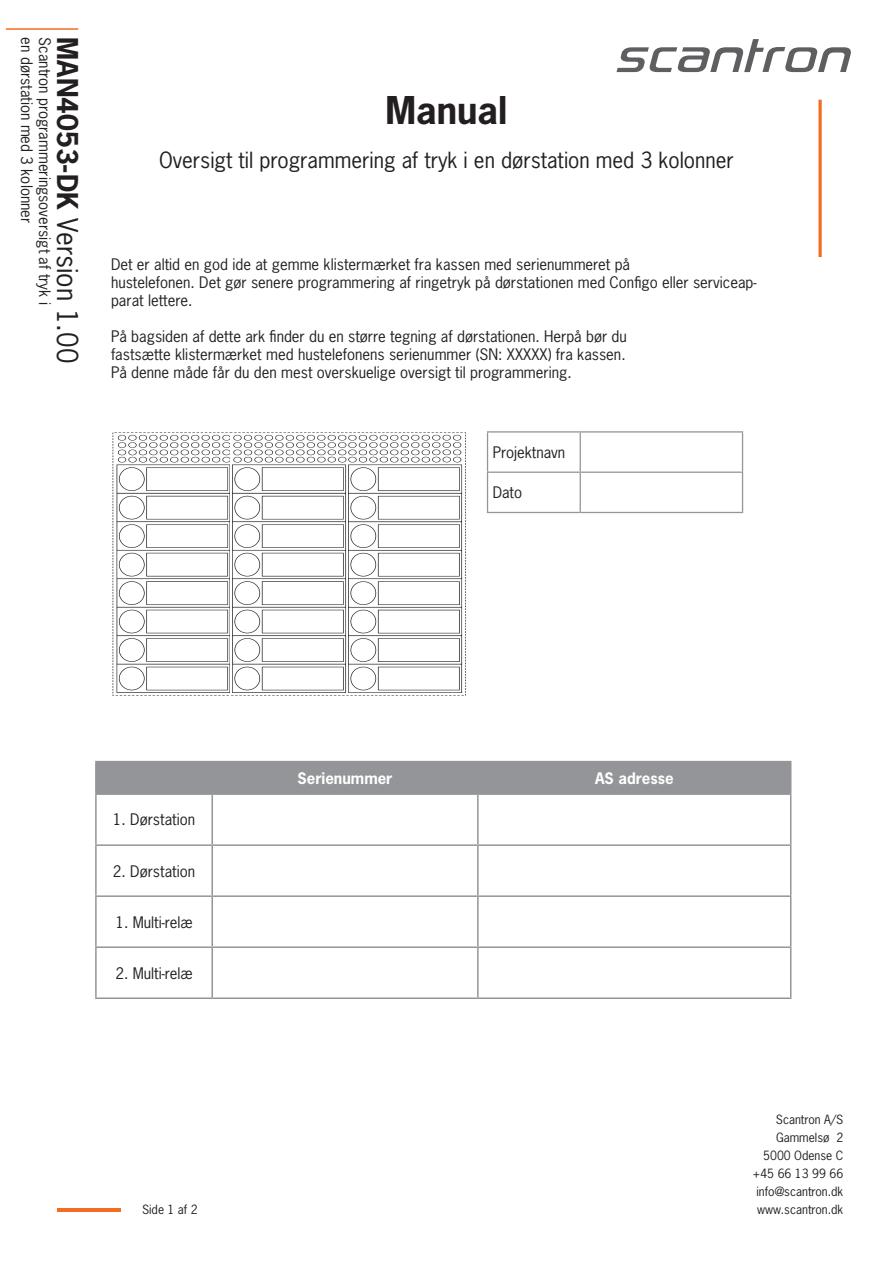
<style>
.page{position:relative;width:893px;height:1263px;background:#fff}
.page>*{position:absolute;margin:0;border:0;box-sizing:border-box;transform-origin:0 0}
.t1{font:700 36px "News Gothic Std";color:#231f20}
.t2{font:27px "News Gothic Std";color:#231f20}
.t3{font:21px "News Gothic Std";color:#231f20}
.t4{font:15px/18px "News Gothic Std";color:#231f20}
.t5{font:700 15px "News Gothic Std";color:#fff}
.t6{font:12px/18px "News Gothic Std";color:#231f20;text-align:right}
.s1{font-weight:700}
</style>
<div class="page">
<svg style="left:616px;top:39px;width:235px;height:33px"></svg>
<svg style="left:818px;top:100px;width:4px;height:157px"></svg>
<hr style="left:57px;top:1208px;width:64px;height:3px;background:#f36c21">
<hr style="left:6px;top:28px;width:72px;height:2px;background:#f36c21">
<div style="left:97px;top:762px;width:693px;height:31px;background:#939598"></div>
<hr style="left:95px;top:761px;width:117px;height:1px;background:#939598">
<hr style="left:95px;top:762px;width:2px;height:31px;background:#939598">
<hr style="left:212px;top:761px;width:266px;height:1px;background:#939598">
<hr style="left:211px;top:762px;width:2px;height:31px;background:#939598">
<hr style="left:478px;top:761px;width:313px;height:1px;background:#939598">
<hr style="left:477px;top:762px;width:2px;height:31px;background:#939598">
<hr style="left:790px;top:762px;width:1px;height:31px;background:#939598">
<hr style="left:95px;top:793px;width:117px;height:2px;background:#939598">
<hr style="left:95px;top:795px;width:2px;height:49px;background:#939598">
<hr style="left:212px;top:793px;width:266px;height:2px;background:#939598">
<hr style="left:211px;top:795px;width:2px;height:49px;background:#939598">
<hr style="left:478px;top:793px;width:313px;height:2px;background:#939598">
<hr style="left:477px;top:795px;width:2px;height:49px;background:#939598">
<hr style="left:790px;top:795px;width:1px;height:49px;background:#939598">
<hr style="left:95px;top:844px;width:117px;height:2px;background:#939598">
<hr style="left:95px;top:846px;width:2px;height:49px;background:#939598">
<hr style="left:212px;top:844px;width:266px;height:2px;background:#939598">
<hr style="left:211px;top:846px;width:2px;height:49px;background:#939598">
<hr style="left:478px;top:844px;width:313px;height:2px;background:#939598">
<hr style="left:477px;top:846px;width:2px;height:49px;background:#939598">
<hr style="left:790px;top:846px;width:1px;height:49px;background:#939598">
<hr style="left:95px;top:895px;width:117px;height:2px;background:#939598">
<hr style="left:95px;top:897px;width:2px;height:49px;background:#939598">
<hr style="left:212px;top:895px;width:266px;height:2px;background:#939598">
<hr style="left:211px;top:897px;width:2px;height:49px;background:#939598">
<hr style="left:478px;top:895px;width:313px;height:2px;background:#939598">
<hr style="left:477px;top:897px;width:2px;height:49px;background:#939598">
<hr style="left:790px;top:897px;width:1px;height:49px;background:#939598">
<hr style="left:95px;top:946px;width:117px;height:2px;background:#939598">
<hr style="left:95px;top:948px;width:2px;height:49px;background:#939598">
<hr style="left:212px;top:946px;width:266px;height:2px;background:#939598">
<hr style="left:211px;top:948px;width:2px;height:49px;background:#939598">
<hr style="left:478px;top:946px;width:313px;height:2px;background:#939598">
<hr style="left:477px;top:948px;width:2px;height:49px;background:#939598">
<hr style="left:790px;top:948px;width:1px;height:49px;background:#939598">
<hr style="left:95px;top:997px;width:117px;height:2px;background:#939598">
<hr style="left:212px;top:997px;width:266px;height:2px;background:#939598">
<hr style="left:478px;top:997px;width:313px;height:2px;background:#939598">
<hr style="left:487px;top:431px;width:93px;height:2px;background:#939598">
<hr style="left:487px;top:433px;width:1px;height:38px;background:#939598">
<hr style="left:580px;top:431px;width:163px;height:2px;background:#939598">
<hr style="left:580px;top:433px;width:1px;height:38px;background:#939598">
<hr style="left:742px;top:433px;width:1px;height:38px;background:#939598">
<hr style="left:487px;top:471px;width:93px;height:2px;background:#939598">
<hr style="left:487px;top:473px;width:1px;height:39px;background:#939598">
<hr style="left:580px;top:471px;width:163px;height:2px;background:#939598">
<hr style="left:580px;top:473px;width:1px;height:39px;background:#939598">
<hr style="left:742px;top:473px;width:1px;height:39px;background:#939598">
<hr style="left:487px;top:512px;width:93px;height:1px;background:#939598">
<hr style="left:580px;top:512px;width:163px;height:1px;background:#939598">
<img style="left:112px;top:432px;width:119px;height:264px">
<img style="left:231px;top:432px;width:235px;height:264px">
<p class="t4" style="left:36px;top:37px;width:187px;rotate:90deg">en dørstation med 3 kolonner</p>
<p class="t4" style="left:54px;top:37px;width:269px;rotate:90deg">Scantron programmeringsoversigt af tryk i</p>
<h2 class="t2" style="left:85px;top:37px;width:327px;rotate:90deg"><span class="s1">MAN4053-DK</span> Version 1.00</h2>
<p class="t1" style="left:385px;top:87px;width:123px">Manual</p>
<p class="t3" style="left:159px;top:146px;width:576px">Oversigt til programmering af tryk i en dørstation med 3 kolonner</p>
<p class="t4" style="left:111px;top:255px;width:647px">Det er altid en god ide at gemme klistermærket fra kassen med serienummeret på<br>hustelefonen. Det gør senere programmering af ringetryk på dørstationen med Configo eller serviceap&shy;parat lettere.</p>
<p class="t4" style="left:111px;top:327px;width:517px;text-align:justify">På bagsiden af dette ark finder du en større tegning af dørstationen. Herpå bør du fastsætte klistermærket med hustelefonens serienummer (SN: XXXXX) fra kassen.<br>På denne måde får du den mest overskuelige oversigt til programmering.</p>
<p class="t4" style="left:493px;top:443px;width:74px">Projektnavn</p>
<p class="t4" style="left:493px;top:483px;width:31px">Dato</p>
<p class="t4" style="left:113px;top:811px;width:84px">1. Dørstation</p>
<p class="t4" style="left:113px;top:862px;width:84px">2. Dørstation</p>
<p class="t4" style="left:115px;top:913px;width:79px">1. Multi-relæ</p>
<p class="t4" style="left:115px;top:964px;width:79px">2. Multi-relæ</p>
<p class="t5" style="left:298px;top:768px;width:96px">Serienummer</p>
<p class="t5" style="left:595px;top:768px;width:80px">AS adresse</p>
<p class="t6" style="left:752px;top:1110px;width:92px">Scantron A/S<br>Gammelsø 2<br>5000 Odense C +45 66 13 99 66 info@scantron.dk</p>
<p class="t6" style="left:142px;top:1200px;width:57px">Side 1 af 2</p>
<p class="t6" style="left:757px;top:1200px;width:88px">www.scantron.dk</p>
</div>
